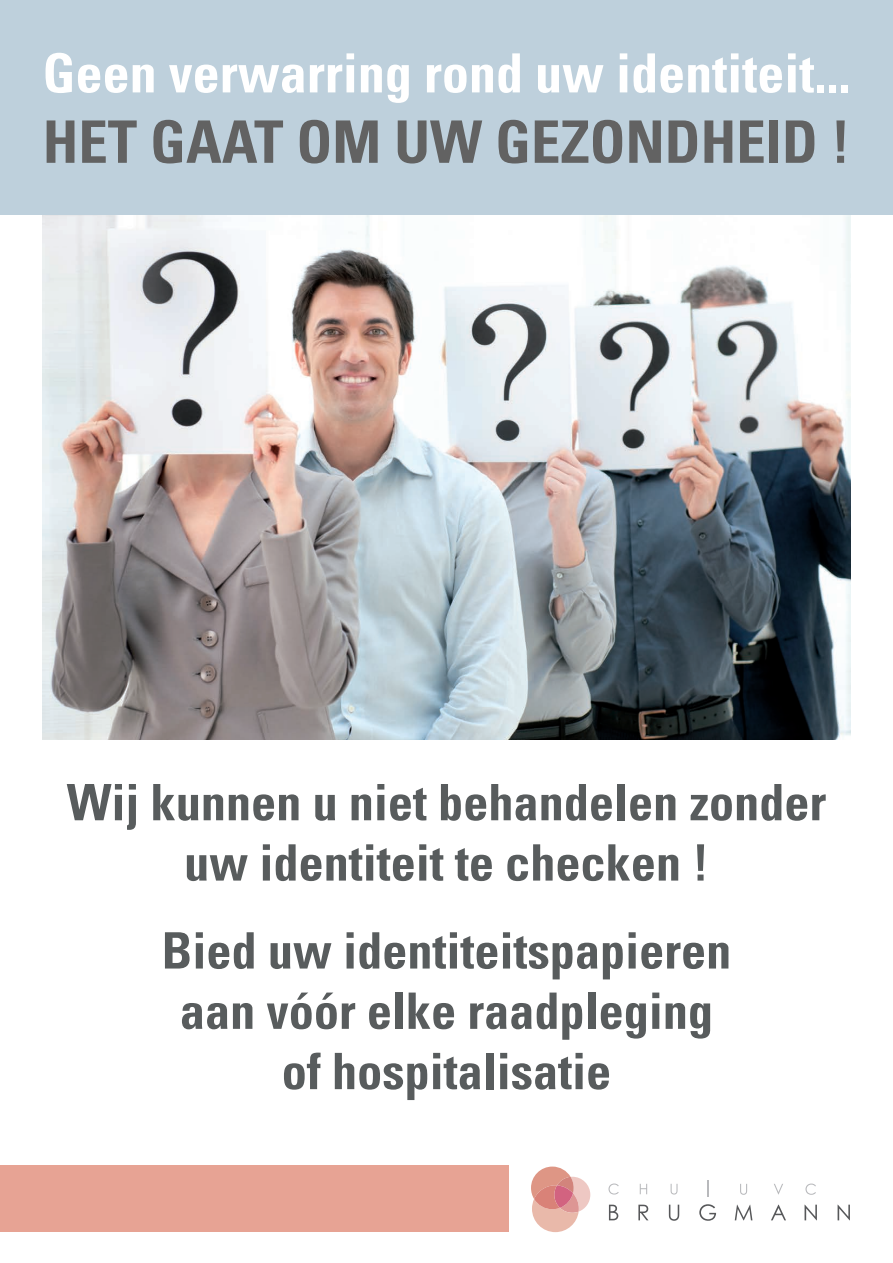
<style>
.page{position:relative;width:893px;height:1263px;background:#fff}
.page>*{position:absolute;margin:0;border:0;box-sizing:border-box;transform-origin:0 0}
.t1{font:700 condensed 58.65px "Univers";color:#626262}
.t2{font:700 condensed 54.07px "Univers";color:#fff}
.t3{font:700 condensed 50.25px/60.3px "Univers";color:#585c5d;text-align:center}
</style>
<div class="page">
<img style="left:43px;top:215px;width:807px;height:524px">
<div style="left:0;top:0;width:893px;height:215px;background:#bed0dc"></div>
<div style="left:0;top:1165px;width:508px;height:67px;background:#e7a394"></div>
<svg style="left:531px;top:1166px;width:59px;height:66px"></svg>
<svg style="left:608px;top:1183px;width:11px;height:11px"></svg>
<svg style="left:640px;top:1184px;width:7px;height:10px"></svg>
<svg style="left:671px;top:1184px;width:6px;height:10px"></svg>
<svg style="left:707px;top:1180px;width:1px;height:17px"></svg>
<svg style="left:740px;top:1184px;width:7px;height:11px"></svg>
<svg style="left:774px;top:1184px;width:9px;height:10px"></svg>
<svg style="left:805px;top:1183px;width:11px;height:12px"></svg>
<svg style="left:609px;top:1205px;width:9px;height:15px"></svg>
<svg style="left:638px;top:1205px;width:10px;height:15px"></svg>
<svg style="left:669px;top:1205px;width:10px;height:16px"></svg>
<svg style="left:699px;top:1204px;width:17px;height:17px"></svg>
<svg style="left:735px;top:1205px;width:17px;height:15px"></svg>
<svg style="left:771px;top:1205px;width:15px;height:15px"></svg>
<svg style="left:804px;top:1205px;width:13px;height:15px"></svg>
<svg style="left:838px;top:1205px;width:12px;height:15px"></svg>
<p class="t2" style="left:43px;top:40px;width:809px">Geen verwarring rond uw identiteit...</p>
<p class="t1" style="left:43px;top:106px;width:809px">HET GAAT OM UW GEZONDHEID !</p>
<p class="t3" style="left:67px;top:772px;width:761px">Wij kunnen u niet behandelen zonder uw identiteit te checken !</p>
<p class="t3" style="left:162px;top:920px;width:571px">Bied uw identiteitspapieren aan vóór elke raadpleging of hospitalisatie</p>
</div>
